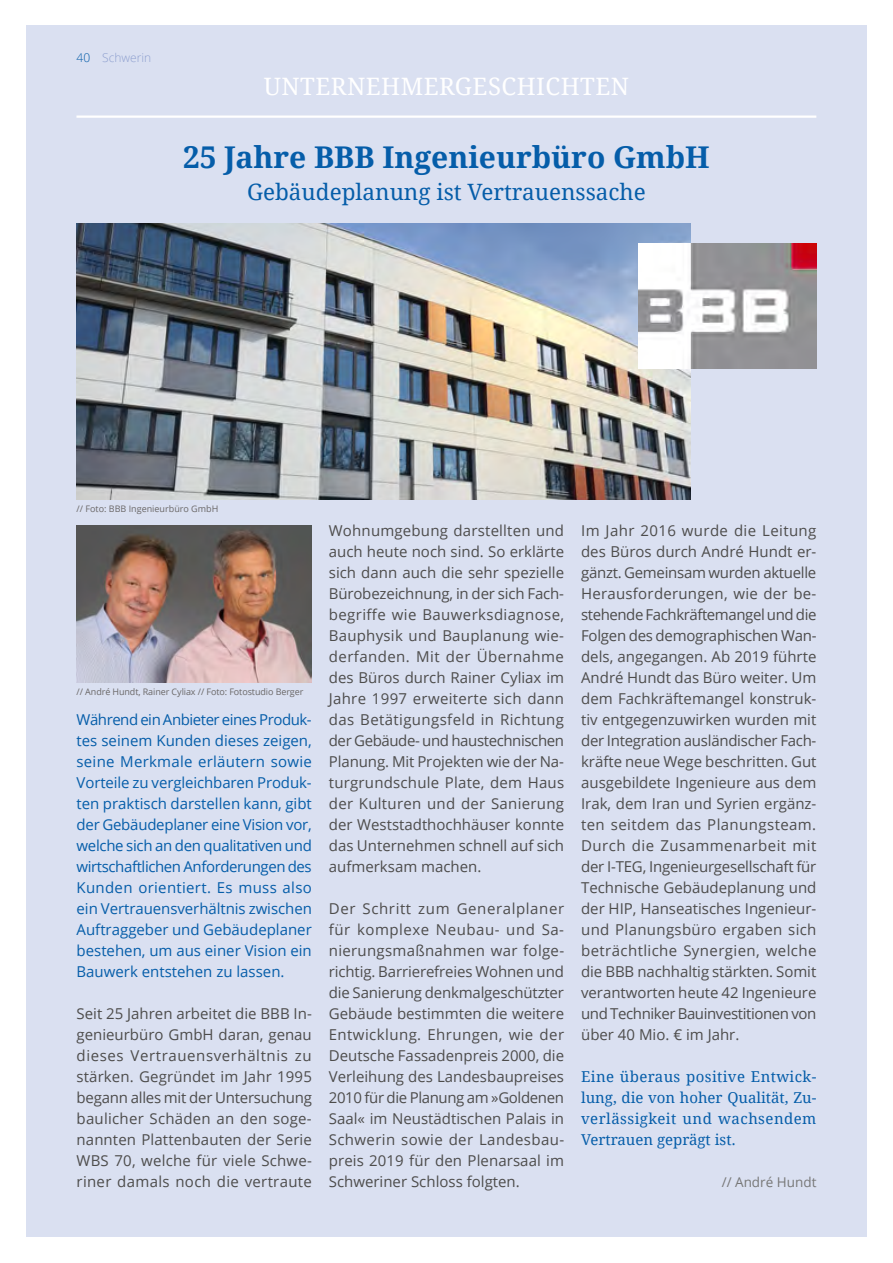
<style>
.page{position:relative;width:893px;height:1263px;background:#fff}
.page>*{position:absolute;margin:0;border:0;box-sizing:border-box;transform-origin:0 0}
.t1{font:700 30px "Noto Serif";color:#055da9}
.t2{font:24px "Noto Serif";letter-spacing:.02em;color:#fff}
.t3{font:22.5px "Noto Serif";color:#055da9}
.t4{font:15px/21px "Open Sans";color:#4d4c4b;text-align:justify}
.t5{font:15px/21px "Open Sans";color:#055da9;text-align:justify}
.t6{font:15px/21px "Noto Serif";letter-spacing:.03em;color:#055da9;text-align:justify}
.t7{font:13.5px "Open Sans";color:#777}
.t8{font:300 12px "Open Sans";color:#8ea0cf}
.t9{font:9px "Open Sans";letter-spacing:-.01em;color:#6a6767}
.s1{color:#055da9}
</style>
<div class="page">
<div style="left:26px;top:26px;width:841px;height:1210px;background:#dae0f1"></div>
<img style="left:76px;top:223px;width:614px;height:277px">
<hr style="left:76px;top:115px;width:740px;height:3px;background:#fff">
<img style="left:638px;top:243px;width:178px;height:126px">
<img style="left:77px;top:525px;width:235px;height:157px">
<p class="t8" style="left:77px;top:50px;width:76px"><span class="s1">40</span> Schwerin</p>
<h2 class="t2" style="left:264px;top:69px;width:367px">UNTERNEHMERGESCHICHTEN</h2>
<h1 class="t1" style="left:183px;top:136px;width:528px">25 Jahre BBB Ingenieurbüro GmbH</h1>
<h3 class="t3" style="left:247px;top:176px;width:400px">Gebäudeplanung ist Vertrauenssache</h3>
<p class="t9" style="left:77px;top:503px;width:143px">// Foto: BBB Ingenieurbüro GmbH</p>
<p class="t9" style="left:77px;top:686px;width:228px">// André Hundt, Rainer Cyliax // Foto: Fotostudio Berger</p>
<p class="t5" style="left:77px;top:708px;width:237px">Während ein Anbieter eines Produk&shy;tes seinem Kunden dieses zeigen, seine Merkmale erläutern sowie Vorteile zu vergleichbaren Produk&shy;ten praktisch darstellen kann, gibt der Gebäudeplaner eine Vision vor, welche sich an den qualitativen und wirtschaftlichen Anforderungen des Kunden orientiert. Es muss also ein Vertrauensverhältnis zwischen Auftraggeber und Gebäudeplaner bestehen, um aus einer Vision ein Bauwerk entstehen zu lassen.</p>
<p class="t4" style="left:77px;top:1002px;width:237px">Seit 25 Jahren arbeitet die BBB In&shy;genieurbüro GmbH daran, genau dieses Vertrauensverhältnis zu stärken. Gegründet im Jahr 1995 begann alles mit der Untersuchung baulicher Schäden an den soge&shy;nannten Plattenbauten der Serie WBS 70, welche für viele Schwe&shy;riner damals noch die vertraute</p>
<p class="t4" style="left:329px;top:519px;width:237px">Wohnumgebung darstellten und auch heute noch sind. So erklärte sich dann auch die sehr spezielle Bürobezeichnung, in der sich Fach&shy;begriffe wie Bauwerksdiagnose, Bauphysik und Bauplanung wie&shy;derfanden. Mit der Übernahme des Büros durch Rainer Cyliax im Jahre 1997 erweiterte sich dann das Betätigungsfeld in Richtung der Gebäude- und haustechnischen Planung. Mit Projekten wie der Na&shy;turgrundschule Plate, dem Haus der Kulturen und der Sanierung der Weststadthochhäuser konnte das Unternehmen schnell auf sich aufmerksam machen.</p>
<p class="t4" style="left:329px;top:897px;width:237px">Der Schritt zum Generalplaner für komplexe Neubau- und Sa&shy;nierungsmaßnahmen war folge&shy;richtig. Barrierefreies Wohnen und die Sanierung denkmalgeschützter Gebäude bestimmten die weitere Entwicklung. Ehrungen, wie der Deutsche Fassadenpreis 2000, die Verleihung des Landesbaupreises 2010 für die Planung am »Goldenen Saal« im Neustädtischen Palais in Schwerin sowie der Landesbau&shy;preis 2019 für den Plenarsaal im Schweriner Schloss folgten.</p>
<p class="t4" style="left:581px;top:519px;width:237px">Im Jahr 2016 wurde die Leitung des Büros durch André Hundt er&shy;gänzt. Gemeinsam wurden aktuelle Herausforderungen, wie der be&shy;stehende Fachkräftemangel und die Folgen des demographischen Wan&shy;dels, angegangen. Ab 2019 führte André Hundt das Büro weiter. Um dem Fachkräftemangel konstruk&shy;tiv entgegenzuwirken wurden mit der Integration ausländischer Fach&shy;kräfte neue Wege beschritten. Gut ausgebildete Ingenieure aus dem Irak, dem Iran und Syrien ergänz&shy;ten seitdem das Planungsteam.<br>Durch die Zusammenarbeit mit der I-TEG, Ingenieurgesellschaft für Technische Gebäudeplanung und der HIP, Hanseatisches Ingenieur&shy;und Planungsbüro ergaben sich beträchtliche Synergien, welche die BBB nachhaltig stärkten. Somit verantworten heute 42 Ingenieure und Techniker Bauinvestitionen von über 40 Mio. € im Jahr.</p>
<p class="t6" style="left:581px;top:1065px;width:237px">Eine überaus positive Entwick&shy;lung, die von hoher Qualität, Zu&shy;verlässigkeit und wachsendem Vertrauen geprägt ist.</p>
<p class="t7" style="left:722px;top:1172px;width:96px">// André Hundt</p>
</div>
